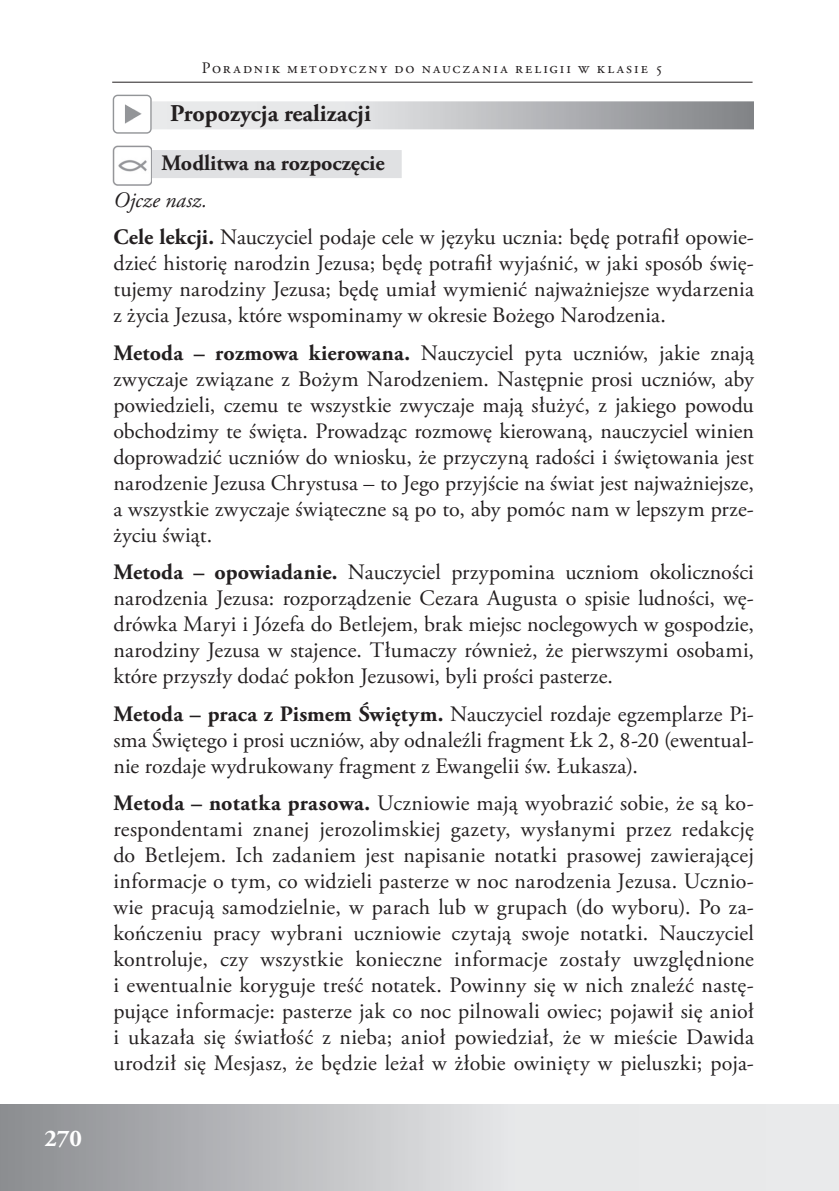
<style>
.page{position:relative;width:839px;height:1191px;background:#fff}
.page>*{position:absolute;margin:0;border:0;box-sizing:border-box;transform-origin:0 0}
.t1{font:700 24px "Adobe Garamond Pro";color:#231f20}
.t2{font:700 24px "Adobe Garamond Pro";color:#fff}
.t3{font:22px/26px "Adobe Garamond Pro";letter-spacing:.01em;color:#231f20;text-align:justify}
.t4{font:700 22px "Adobe Garamond Pro";color:#231f20}
.t5{font:16px "Adobe Garamond Pro";letter-spacing:.125em;color:#231f20}
.s1{font-style:italic}
.s2{font-weight:700}
</style>
<div class="page">
<svg style="left:0;top:1104px;width:839px;height:86px;background:#caccce"></svg>
<hr style="left:112px;top:82px;width:641px;height:1px;background:#231f20">
<svg style="left:151px;top:101px;width:603px;height:28px;background:#c4c5c7"></svg>
<div style="left:150px;top:150px;width:252px;height:28px;background:#e0e1e3"></div>
<svg style="left:112px;top:94px;width:36px;height:36px"></svg>
<svg style="left:113px;top:95px;width:38px;height:39px"></svg>
<img style="left:112px;top:145px;width:39px;height:40px">
<svg style="left:49px;top:1154px;width:11px;height:36px"></svg>
<p class="t2" style="left:45px;top:1124px;width:39px">270</p>
<p class="t5" style="left:202px;top:58px;width:463px">Poradnik metodyczny do nauczania religii w klasie 5</p>
<p class="t1" style="left:170px;top:99px;width:202px">Propozycja realizacji</p>
<p class="t4" style="left:162px;top:150px;width:225px">Modlitwa na rozpoczęcie</p>
<p class="t3" style="left:113px;top:182px;width:642px;line-height:37.4px"><span class="s1">Ojcze nasz.<br></span><span class="s2">Cele lekcji.</span> Nauczyciel podaje cele w języku ucznia: będę potrafił opowie-</p>
<p class="t3" style="left:113px;top:251px;width:642px">dzieć historię narodzin Jezusa; będę potrafił wyjaśnić, w jaki sposób świę&shy;tujemy narodziny Jezusa; będę umiał wymienić najważniejsze wydarzenia z życia Jezusa, które wspominamy w okresie Bożego Narodzenia.</p>
<p class="t3" style="left:113px;top:340px;width:642px"><span class="s2">Metoda – rozmowa kierowana.</span> Nauczyciel pyta uczniów, jakie znają zwyczaje związane z Bożym Narodzeniem. Następnie prosi uczniów, aby powiedzieli, czemu te wszystkie zwyczaje mają służyć, z jakiego powodu obchodzimy te święta. Prowadząc rozmowę kierowaną, nauczyciel winien doprowadzić uczniów do wniosku, że przyczyną radości i świętowania jest narodzenie Jezusa Chrystusa – to Jego przyjście na świat jest najważniejsze, a wszystkie zwyczaje świąteczne są po to, aby pomóc nam w lepszym prze&shy;życiu świąt.</p>
<p class="t3" style="left:113px;top:560px;width:642px"><span class="s2">Metoda – opowiadanie.</span> Nauczyciel przypomina uczniom okoliczności narodzenia Jezusa: rozporządzenie Cezara Augusta o spisie ludności, wę&shy;drówka Maryi i Józefa do Betlejem, brak miejsc noclegowych w gospodzie, narodziny Jezusa w stajence. Tłumaczy również, że pierwszymi osobami, które przyszły dodać pokłon Jezusowi, byli prości pasterze.</p>
<p class="t3" style="left:113px;top:701px;width:642px"><span class="s2">Metoda – praca z Pismem Świętym.</span> Nauczyciel rozdaje egzemplarze Pi&shy;sma Świętego i prosi uczniów, aby odnaleźli fragment Łk 2, 8-20 (ewentual&shy;nie rozdaje wydrukowany fragment z Ewangelii św. Łukasza).</p>
<p class="t3" style="left:113px;top:790px;width:642px"><span class="s2">Metoda – notatka prasowa.</span> Uczniowie mają wyobrazić sobie, że są ko&shy;respondentami znanej jerozolimskiej gazety, wysłanymi przez redakcję do Betlejem. Ich zadaniem jest napisanie notatki prasowej zawierającej informacje o tym, co widzieli pasterze w noc narodzenia Jezusa. Ucznio&shy;wie pracują samodzielnie, w parach lub w grupach (do wyboru). Po za&shy;kończeniu pracy wybrani uczniowie czytają swoje notatki. Nauczyciel kontroluje, czy wszystkie konieczne informacje zostały uwzględnione i ewentualnie koryguje treść notatek. Powinny się w nich znaleźć nastę&shy;pujące informacje: pasterze jak co noc pilnowali owiec; pojawił się anioł i ukazała się światłość z nieba; anioł powiedział, że w mieście Dawida urodził się Mesjasz, że będzie leżał w żłobie owinięty w pieluszki; poja-</p>
</div>
